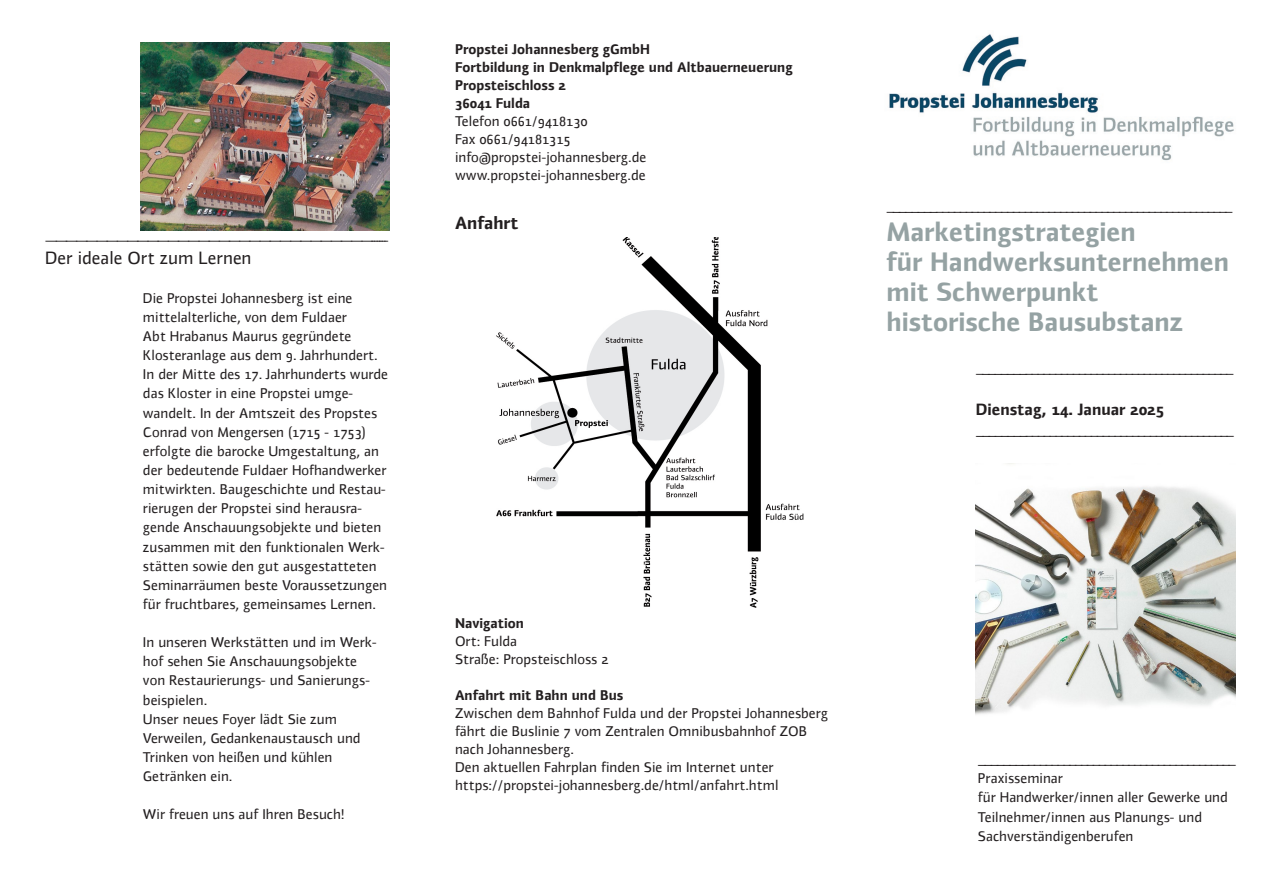
<style>
.page{position:relative;width:1263px;height:893px;background:#fff}
.page>*{position:absolute;margin:0;border:0;box-sizing:border-box;transform-origin:0 0}
.t1{font:700 27px/30px "Utensil";color:#95a2a3}
.t2{font:18px "Utensil Roman Os F";color:#231f20}
.t3{font:700 18px "Utensil";color:#231f20}
.t4{font:700 16.5px "Utensil";color:#231f20}
.t5{font:14.25px/19.2px "Utensil Roman Os F";color:#231f20}
.t6{font:700 14.25px "Utensil";color:#231f20}
.s1{font-size:15px}
</style>
<div class="page">
<img style="left:889px;top:34px;width:345px;height:127px">
<img style="left:140px;top:43px;width:250px;height:187px">
<img style="left:496px;top:238px;width:307px;height:369px">
<img style="left:976px;top:463px;width:259px;height:252px">
<p class="t5" style="left:45px;top:231px;width:345px">————————————————————————————————------</p>
<p class="t2" style="left:45px;top:248px;width:208px">Der ideale Ort zum Lernen</p>
<p class="t5" style="left:143px;top:288px;width:247px">Die Propstei Johannesberg ist eine mittelalterliche, von dem Fuldaer<br>Abt Hrabanus Maurus gegründete Klosteranlage aus dem 9. Jahrhundert.<br>In der Mitte des 17. Jahrhunderts wurde das Kloster in eine Propstei umge&shy;wandelt. In der Amtszeit des Propstes Conrad von Mengersen (1715 - 1753) erfolgte die barocke Umgestaltung, an der bedeutende Fuldaer Hofhandwerker mitwirkten. Baugeschichte und Restau&shy;rierugen der Propstei sind herausra&shy;gende Anschauungsobjekte und bieten zusammen mit den funktionalen Werk&shy;stätten sowie den gut ausgestatteten Seminarräumen beste Voraussetzungen für fruchtbares, gemeinsames Lernen.</p>
<p class="t5" style="left:143px;top:633px;width:235px">In unseren Werkstätten und im Werk&shy;hof sehen Sie Anschauungsobjekte von Restaurierungs- und Sanierungs&shy;beispielen.</p>
<p class="t5" style="left:143px;top:709px;width:195px">Unser neues Foyer lädt Sie zum</p>
<p class="t5" style="left:143px;top:728px;width:219px">Verweilen, Gedankenaustausch und</p>
<p class="t5" style="left:143px;top:748px;width:191px">Trinken von heißen und kühlen</p>
<p class="t5" style="left:143px;top:767px;width:91px">Getränken ein.</p>
<p class="t5" style="left:143px;top:805px;width:203px">Wir freuen uns auf Ihren Besuch!</p>
<p class="t6" style="left:455px;top:41px;width:196px">Propstei Johannesberg gGmbH</p>
<p class="t6" style="left:455px;top:59px;width:339px">Fortbildung in Denkmalpflege und Altbauerneuerung</p>
<p class="t6" style="left:455px;top:77px;width:112px">Propsteischloss 2</p>
<p class="t6" style="left:455px;top:95px;width:77px">36041 Fulda</p>
<p class="t5" style="left:455px;top:112px;width:134px">Telefon 0661/9418130</p>
<p class="t5" style="left:455px;top:130px;width:117px">Fax 0661/94181315</p>
<p class="t5" style="left:455px;top:148px;width:193px">info@propstei-johannesberg.de</p>
<p class="t5" style="left:455px;top:166px;width:192px">www.propstei-johannesberg.de</p>
<p class="t3" style="left:455px;top:213px;width:65px">Anfahrt</p>
<p class="t5" style="left:886px;top:197px;width:348px">_<span class="s1">_______</span>__________________________________________________</p>
<p class="t1" style="left:886px;top:217px;width:251px">Marketingstrategien</p>
<p class="t1" style="left:886px;top:247px;width:344px">für Handwerksunternehmen mit Schwerpunkt</p>
<p class="t1" style="left:886px;top:307px;width:298px">historische Bausubstanz</p>
<p class="t5" style="left:976px;top:358px;width:259px">_<span class="s1">_______</span>___________________________________</p>
<p class="t4" style="left:976px;top:400px;width:190px">Dienstag, 14. Januar 2025</p>
<p class="t5" style="left:976px;top:420px;width:260px"><span class="s1">________</span>___________________________________</p>
<p class="t6" style="left:455px;top:615px;width:70px">Navigation</p>
<p class="t5" style="left:455px;top:632px;width:64px">Ort: Fulda</p>
<p class="t5" style="left:455px;top:650px;width:155px">Straße: Propsteischloss 2</p>
<p class="t6" style="left:455px;top:687px;width:170px">Anfahrt mit Bahn und Bus</p>
<p class="t5" style="left:455px;top:704px;width:375px;line-height:18px">Zwischen dem Bahnhof Fulda und der Propstei Johannesberg fährt die Buslinie 7 vom Zentralen Omnibusbahnhof ZOB</p>
<p class="t5" style="left:455px;top:740px;width:120px">nach Johannesberg.</p>
<p class="t5" style="left:455px;top:758px;width:320px">Den aktuellen Fahrplan finden Sie im Internet unter</p>
<p class="t5" style="left:455px;top:776px;width:325px">https://propstei-johannesberg.de/html/anfahrt.html</p>
<p class="t5" style="left:978px;top:750px;width:260px"><span class="s1">________</span>___________________________________</p>
<p class="t5" style="left:978px;top:769px;width:87px">Praxisseminar</p>
<p class="t5" style="left:978px;top:788px;width:251px">für Handwerker/innen aller Gewerke und</p>
<p class="t5" style="left:978px;top:807px;width:226px">Teilnehmer/innen aus Planungs- und<br>Sachverständigenberufen</p>
</div>
